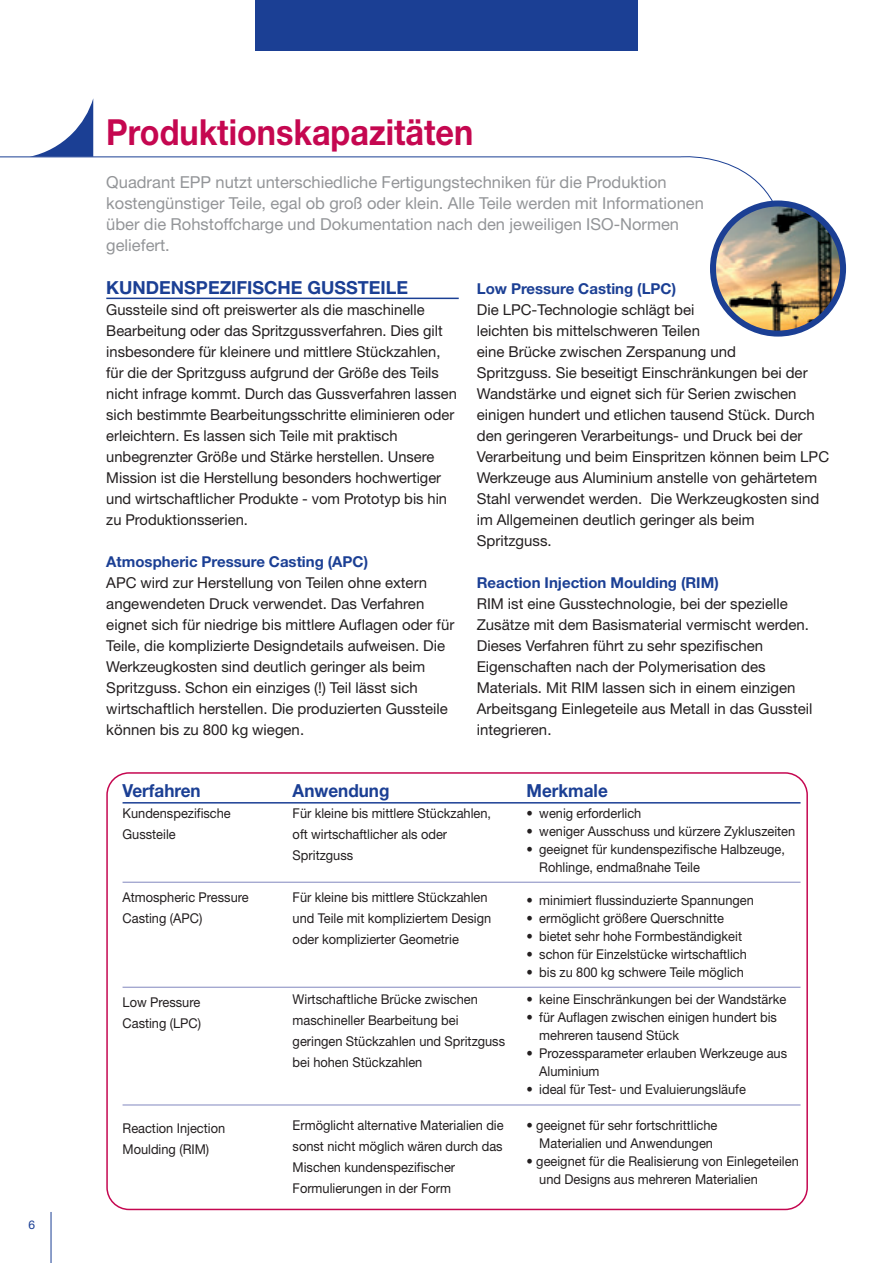
<style>
.page{position:relative;width:893px;height:1263px;background:#fff}
.page>*{position:absolute;margin:0;border:0;box-sizing:border-box;transform-origin:0 0}
.t1{font:700 36px "Helvetica Neue";color:#c50750;scale:.9 1}
.t2{font:700 18px "Helvetica Neue";color:#1b3f94}
.t3{font:700 18px "Helvetica Neue";color:#1b3f94;scale:.95 1}
.t4{font:16.5px/21px "Helvetica Neue";color:#939598}
.t5{font:15px/21px "Helvetica Neue";color:#231f20}
.t6{font:700 15px "Helvetica Neue";color:#1b3f94}
.t7{font:13.5px/21px "Helvetica Neue";color:#231f20;scale:.95 1}
.t8{font:12px "Helvetica Neue";color:#1b3f94}
</style>
<div class="page">
<svg style="left:106px;top:772px;width:702px;height:438px"></svg>
<div style="left:255px;top:0;width:383px;height:51px;background:#1b3f94"></div>
<hr style="left:51px;top:1212px;width:1px;height:51px;background:#1b3f94">
<hr style="left:106px;top:298px;width:353px;height:1px;background:#1b3f94">
<svg style="left:53px;top:99px;width:40px;height:49px"></svg>
<svg style="left:0;top:148px;width:773px;height:52px"></svg>
<img style="left:710px;top:200px;width:136px;height:137px">
<hr style="left:123px;top:802px;width:677px;height:1px;background:#1b3f94">
<hr style="left:123px;top:882px;width:677px;height:1px;background:#8287bf">
<hr style="left:123px;top:987px;width:677px;height:1px;background:#8287bf">
<hr style="left:123px;top:1104px;width:677px;height:1px;background:#8287bf">
<p class="t8" style="left:29px;top:1220px;width:8px">6</p>
<h1 class="t1" style="left:106px;top:119px;width:409px">Produktionskapazitäten</h1>
<p class="t4" style="left:106px;top:173px;width:599px">Quadrant EPP nutzt unterschiedliche Fertigungstechniken für die Produktion kostengünstiger Teile, egal ob groß oder klein. Alle Teile werden mit Informationen über die Rohstoffcharge und Dokumentation nach den jeweiligen ISO-Normen geliefert.</p>
<p class="t2" style="left:106px;top:281px;width:303px">KUNDENSPEZIFISCHE GUSSTEILE</p>
<p class="t5" style="left:106px;top:301px;width:352px">Gussteile sind oft preiswerter als die maschinelle Bearbeitung oder das Spritzgussverfahren. Dies gilt insbesondere für kleinere und mittlere Stückzahlen, für die der Spritzguss aufgrund der Größe des Teils nicht infrage kommt. Durch das Gussverfahren lassen sich bestimmte Bearbeitungsschritte eliminieren oder erleichtern. Es lassen sich Teile mit praktisch unbegrenzter Größe und Stärke herstellen. Unsere Mission ist die Herstellung besonders hochwertiger und wirtschaftlicher Produkte - vom Prototyp bis hin zu Produktionsserien.</p>
<p class="t6" style="left:106px;top:556px;width:263px">Atmospheric Pressure Casting (APC)</p>
<p class="t5" style="left:106px;top:574px;width:350px">APC wird zur Herstellung von Teilen ohne extern angewendeten Druck verwendet. Das Verfahren eignet sich für niedrige bis mittlere Auflagen oder für Teile, die komplizierte Designdetails aufweisen. Die Werkzeugkosten sind deutlich geringer als beim Spritzguss. Schon ein einziges (!) Teil lässt sich wirtschaftlich herstellen. Die produzierten Gussteile können bis zu 800 kg wiegen.</p>
<p class="t6" style="left:477px;top:283px;width:201px">Low Pressure Casting (LPC)</p>
<p class="t5" style="left:477px;top:301px;width:354px">Die LPC-Technologie schlägt bei<br>leichten bis mittelschweren Teilen<br>eine Brücke zwischen Zerspanung und<br>Spritzguss. Sie beseitigt Einschränkungen bei der Wandstärke und eignet sich für Serien zwischen einigen hundert und etlichen tausend Stück. Durch den geringeren Verarbeitungs- und Druck bei der Verarbeitung und beim Einspritzen können beim LPC Werkzeuge aus Aluminium anstelle von gehärtetem Stahl verwendet werden. Die Werkzeugkosten sind im Allgemeinen deutlich geringer als beim Spritzguss.</p>
<p class="t6" style="left:477px;top:577px;width:243px">Reaction Injection Moulding (RIM)</p>
<p class="t5" style="left:477px;top:595px;width:337px">RIM ist eine Gusstechnologie, bei der spezielle Zusätze mit dem Basismaterial vermischt werden.<br>Dieses Verfahren führt zu sehr spezifischen Eigenschaften nach der Polymerisation des Materials. Mit RIM lassen sich in einem einzigen Arbeitsgang Einlegeteile aus Metall in das Gussteil integrieren.</p>
<p class="t3" style="left:123px;top:784px;width:84px">Verfahren</p>
<p class="t7" style="left:123px;top:804px;width:115px">Kundenspezifische<br>Gussteile</p>
<p class="t7" style="left:123px;top:888px;width:134px">Atmospheric Pressure<br>Casting (APC)</p>
<p class="t7" style="left:123px;top:993px;width:84px">Low Pressure<br>Casting (LPC)</p>
<p class="t7" style="left:123px;top:1119px;width:110px">Reaction Injection<br>Moulding (RIM)</p>
<p class="t3" style="left:293px;top:784px;width:103px">Anwendung</p>
<p class="t7" style="left:293px;top:804px;width:210px">Für kleine bis mittlere Stückzahlen, oft wirtschaftlicher als oder<br>Spritzguss</p>
<p class="t7" style="left:293px;top:888px;width:211px">Für kleine bis mittlere Stückzahlen und Teile mit kompliziertem Design oder komplizierter Geometrie</p>
<p class="t7" style="left:293px;top:990px;width:225px">Wirtschaftliche Brücke zwischen maschineller Bearbeitung bei geringen Stückzahlen und Spritzguss bei hohen Stückzahlen</p>
<p class="t7" style="left:293px;top:1116px;width:224px">Ermöglicht alternative Materialien die sonst nicht möglich wären durch das Mischen kundenspezifischer Formulierungen in der Form</p>
<p class="t3" style="left:526px;top:784px;width:87px">Merkmale</p>
<p class="t7" style="left:526px;top:804px;width:122px">• wenig erforderlich</p>
<p class="t7" style="left:526px;top:822px;width:284px">• weniger Ausschuss und kürzere Zykluszeiten</p>
<p class="t7" style="left:539px;top:842px;width:260px;line-height:18px;text-indent:-13px">• geeignet für kundenspezifische Halbzeuge,<br>Rohlinge, endmaßnahe Teile</p>
<p class="t7" style="left:526px;top:891px;width:241px">• minimiert flussinduzierte Spannungen</p>
<p class="t7" style="left:526px;top:909px;width:209px">• ermöglicht größere Querschnitte</p>
<p class="t7" style="left:526px;top:927px;width:228px">• bietet sehr hohe Formbeständigkeit</p>
<p class="t7" style="left:526px;top:945px;width:234px">• schon für Einzelstücke wirtschaftlich</p>
<p class="t7" style="left:526px;top:963px;width:230px">• bis zu 800 kg schwere Teile möglich</p>
<p class="t7" style="left:526px;top:990px;width:275px">• keine Einschränkungen bei der Wandstärke</p>
<p class="t7" style="left:539px;top:1010px;width:252px;line-height:18px;text-indent:-13px">• für Auflagen zwischen einigen hundert bis mehreren tausend Stück</p>
<p class="t7" style="left:539px;top:1046px;width:262px;line-height:18px;text-indent:-13px">• Prozessparameter erlauben Werkzeuge aus<br>Aluminium</p>
<p class="t7" style="left:526px;top:1080px;width:232px">• ideal für Test- und Evaluierungsläufe</p>
<p class="t7" style="left:539px;top:1118px;width:189px;line-height:18px;text-indent:-13px">• geeignet für sehr fortschrittliche<br>Materialien und Anwendungen</p>
<p class="t7" style="left:539px;top:1154px;width:275px;line-height:18px;text-indent:-13px">• geeignet für die Realisierung von Einlegeteilen und Designs aus mehreren Materialien</p>
</div>
